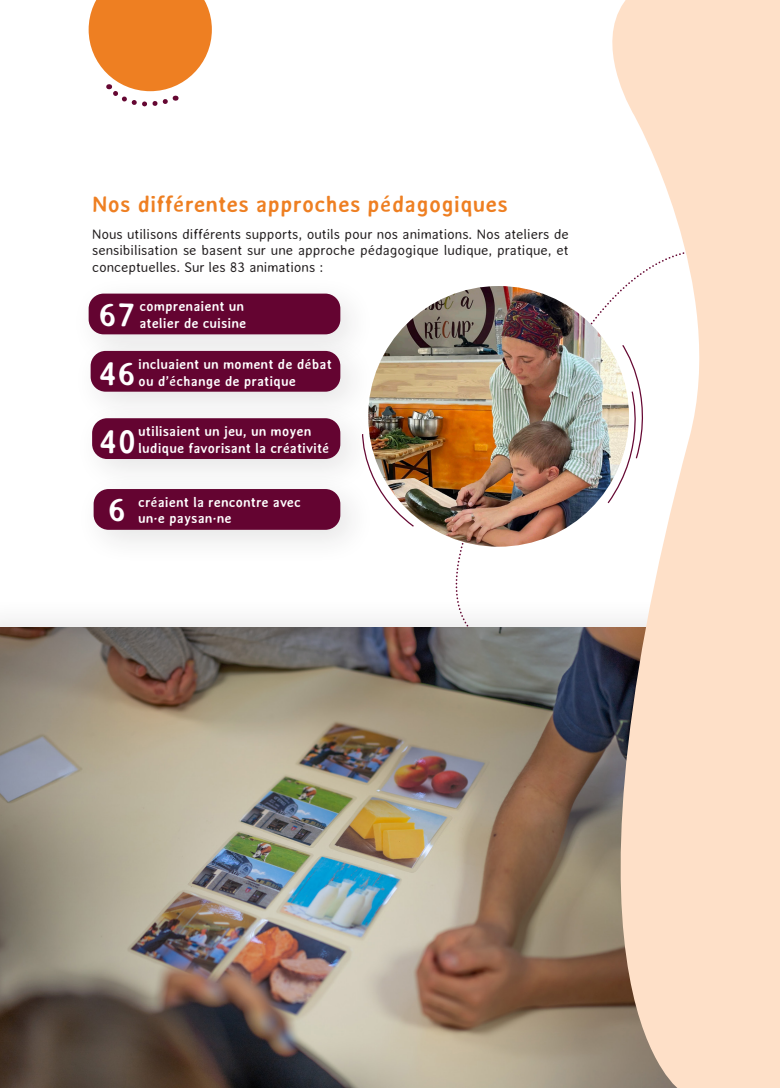
<style>
.page{position:relative;width:780px;height:1088px;background:#fff}
.page>*{position:absolute;margin:0;border:0;box-sizing:border-box;transform-origin:0 0}
.t1{font:700 32.5px "Averia Sans";color:#fff}
.t2{font:700 22.5px "Averia Sans";color:#ee7f22}
.t3{font:300 13.75px/16.5px "Averia Sans";color:#231f20;text-align:justify}
.t4{font:700 13.75px "Averia Sans";color:#fff}
</style>
<div class="page">
<div style="left:0;top:596px;width:702px;height:492px;background:#fafafa"></div>
<img style="left:0;top:628px;width:489px;height:460px">
<svg style="left:489px;top:0;width:291px;height:1088px;fill:#fee0c8"></svg>
<svg style="left:89px;top:0;width:123px;height:107px"></svg>
<div style="left:89px;top:294px;width:251px;height:40px;background:#640431;border-radius:15px"></div>
<div style="left:72px;top:332px;width:304px;height:96px;background:#231f20;opacity:.12"></div>
<div style="left:91px;top:351px;width:249px;height:41px;background:#640431;border-radius:15px"></div>
<div style="left:74px;top:399px;width:302px;height:97px;background:#f6f6f6"></div>
<div style="left:92px;top:418px;width:248px;height:41px;background:#640431;border-radius:15px"></div>
<div style="left:75px;top:470px;width:301px;height:96px;background:#f9f9f9"></div>
<div style="left:94px;top:489px;width:246px;height:41px;background:#640431;border-radius:15px"></div>
<img style="left:368px;top:286px;width:261px;height:261px;border-radius:130px">
<img style="left:362px;top:433px;width:53px;height:94px">
<svg style="left:606px;top:344px;width:49px;height:161px"></svg>
<h2 class="t2" style="left:92px;top:192px;width:417px">Nos différentes approches pédagogiques</h2>
<p class="t3" style="left:92px;top:226px;width:478px">Nous utilisons différents supports, outils pour nos animations. Nos ateliers de sensibilisation se basent sur une approche pédagogique ludique, pratique, et conceptuelles. Sur les 83 animations :</p>
<p class="t4" style="left:139px;top:298px;width:106px">comprenaient un</p>
<h1 class="t1" style="left:98px;top:296px;width:39px">67</h1>
<p class="t4" style="left:139px;top:315px;width:109px">atelier de cuisine</p>
<p class="t4" style="left:138px;top:357px;width:195px">incluaient un moment de débat</p>
<h1 class="t1" style="left:98px;top:355px;width:39px">46</h1>
<p class="t4" style="left:138px;top:373px;width:159px">ou d’échange de pratique</p>
<p class="t4" style="left:138px;top:424px;width:175px">utilisaient un jeu, un moyen</p>
<h1 class="t1" style="left:98px;top:423px;width:39px">40</h1>
<p class="t4" style="left:138px;top:440px;width:193px">ludique favorisant la créativité</p>
<h1 class="t1" style="left:107px;top:491px;width:20px">6</h1>
<p class="t4" style="left:138px;top:494px;width:164px">créaient la rencontre avec</p>
<p class="t4" style="left:138px;top:510px;width:95px">un·e paysan·ne</p>
</div>
